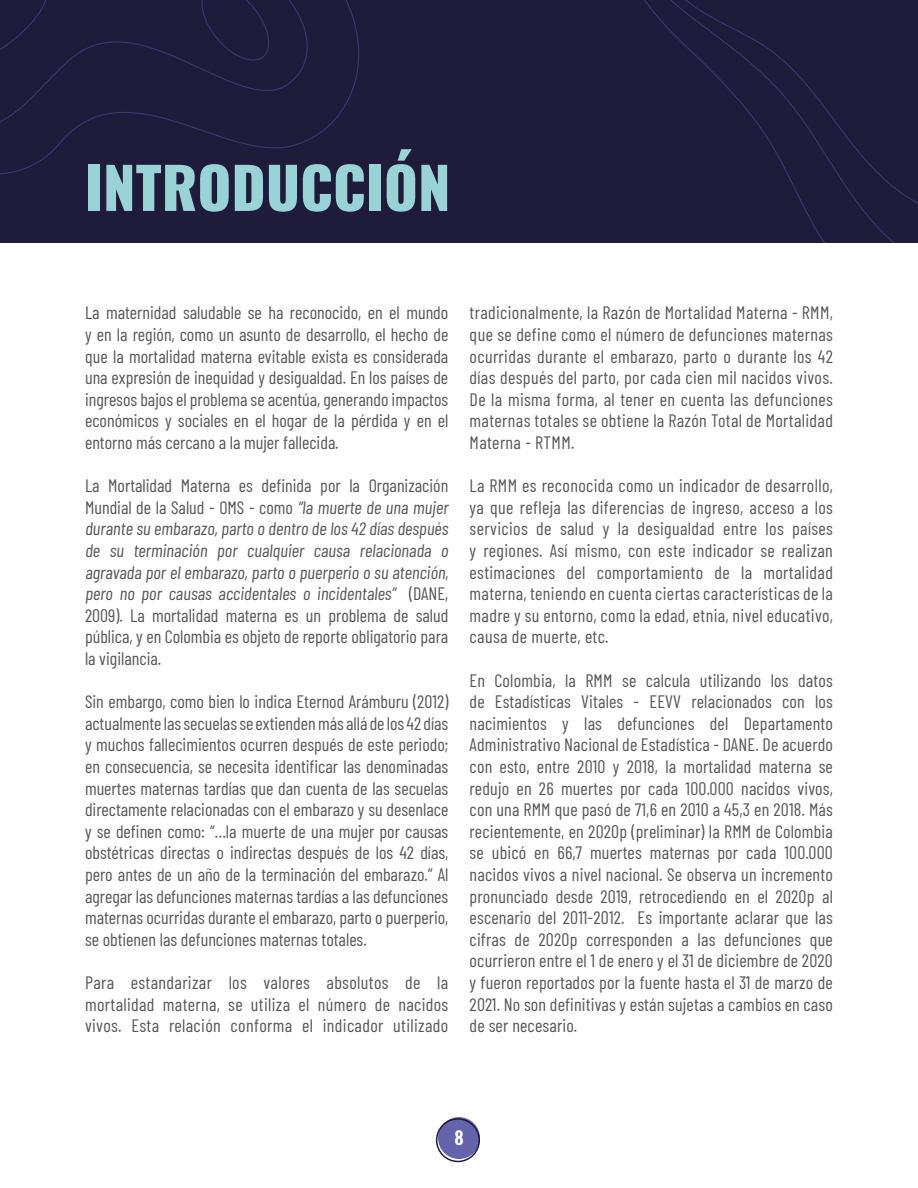
<style>
.page{position:relative;width:918px;height:1188px;background:#fff}
.page>*{position:absolute;margin:0;border:0;box-sizing:border-box;transform-origin:0 0}
.t1{font:800 57px "Oswald";color:#9ad3d6}
.t2{font:18px/21.6px "Barlow Condensed";color:#575756;text-align:justify}
.t3{font:600 18px "Oswald";color:#fff}
</style>
<div class="page">
<div style="left:0;top:0;width:918px;height:242px;background:#1f1b3b"></div>
<svg style="left:0;top:0;width:360px;height:175px"></svg>
<svg style="left:0;top:0;width:310px;height:134px"></svg>
<svg style="left:620px;top:0;width:298px;height:243px"></svg>
<div style="left:438px;top:1117px;width:42px;height:42px;background:#6364ab;border-radius:50%"></div>
<div style="left:436px;top:1118px;width:44px;height:44px;border:2px solid #1f193b;border-radius:50%"></div>
<h1 class="t1" style="left:85px;top:148px;width:367px">INTRODUCCIÓN</h1>
<p class="t2" style="left:85px;top:301px;width:365px">La maternidad saludable se ha reconocido, en el mundo y en la región, como un asunto de desarrollo, el hecho de que la mortalidad materna evitable exista es considerada una expresión de inequidad y desigualdad. En los países de ingresos bajos el problema se acentúa, generando impactos económicos y sociales en el hogar de la pérdida y en el entorno más cercano a la mujer fallecida.</p>
<p class="t2" style="left:85px;top:474px;width:367px;text-align:left">La Mortalidad Materna es definida por la Organización Mundial de la Salud - OMS - como “la muerte de una mujer durante su embarazo,parto o dentro de los 42 días después de su terminación por cualquier causa relacionada o agravada por el embarazo, parto o puerperio o su atención, pero no por causas accidentales o incidentales” (DANE, 2009). La mortalidad materna es un problema de salud pública, y en Colombia es objeto de reporte obligatorio para la vigilancia.</p>
<p class="t2" style="left:85px;top:690px;width:365px">Sin embargo, como bien lo indica Eternod Arámburu (2012) actualmente las secuelas se extienden más allá de los 42 días y muchos fallecimientos ocurren después de este periodo; en consecuencia, se necesita identificar las denominadas muertes maternas tardías que dan cuenta de las secuelas directamente relacionadas con el embarazo y su desenlace y se definen como: “…la muerte de una mujer por causas obstétricas directas o indirectas después de los 42 días, pero antes de un año de la terminación del embarazo.” Al agregar las defunciones maternas tardías a las defunciones maternas ocurridas durante el embarazo, parto o puerperio, se obtienen las defunciones maternas totales.</p>
<p class="t2" style="left:85px;top:970px;width:365px">Para estandarizar los valores absolutos de la mortalidad materna, se utiliza el número de nacidos vivos. Esta relación conforma el indicador utilizado</p>
<p class="t2" style="left:470px;top:301px;width:365px">tradicionalmente, la Razón de Mortalidad Materna - RMM, que se define como el número de defunciones maternas ocurridas durante el embarazo, parto o durante los 42 días después del parto, por cada cien mil nacidos vivos.<br>De la misma forma, al tener en cuenta las defunciones maternas totales se obtiene la Razón Total de Mortalidad Materna - RTMM.</p>
<p class="t2" style="left:470px;top:474px;width:365px">La RMM es reconocida como un indicador de desarrollo, ya que refleja las diferencias de ingreso, acceso a los servicios de salud y la desigualdad entre los países y regiones. Así mismo, con este indicador se realizan estimaciones del comportamiento de la mortalidad materna, teniendo en cuenta ciertas características de la madre y su entorno, como la edad, etnia, nivel educativo, causa de muerte, etc.</p>
<p class="t2" style="left:470px;top:668px;width:365px">En Colombia, la RMM se calcula utilizando los datos de Estadísticas Vitales - EEVV relacionados con los nacimientos y las defunciones del Departamento Administrativo Nacional de Estadística - DANE. De acuerdo con esto, entre 2010 y 2018, la mortalidad materna se redujo en 26 muertes por cada 100.000 nacidos vivos, con una RMM que pasó de 71,6 en 2010 a 45,3 en 2018. Más recientemente, en 2020p (preliminar) la RMM de Colombia se ubicó en 66,7 muertes maternas por cada 100.000 nacidos vivos a nivel nacional. Se observa un incremento pronunciado desde 2019, retrocediendo en el 2020p al escenario del 2011-2012. Es importante aclarar que las cifras de 2020p corresponden a las defunciones que ocurrieron entre el 1 de enero y el 31 de diciembre de 2020 y fueron reportados por la fuente hasta el 31 de marzo de 2021. No son definitivas y están sujetas a cambios en caso de ser necesario.</p>
<p class="t3" style="left:454px;top:1125px;width:11px">8</p>
</div>
